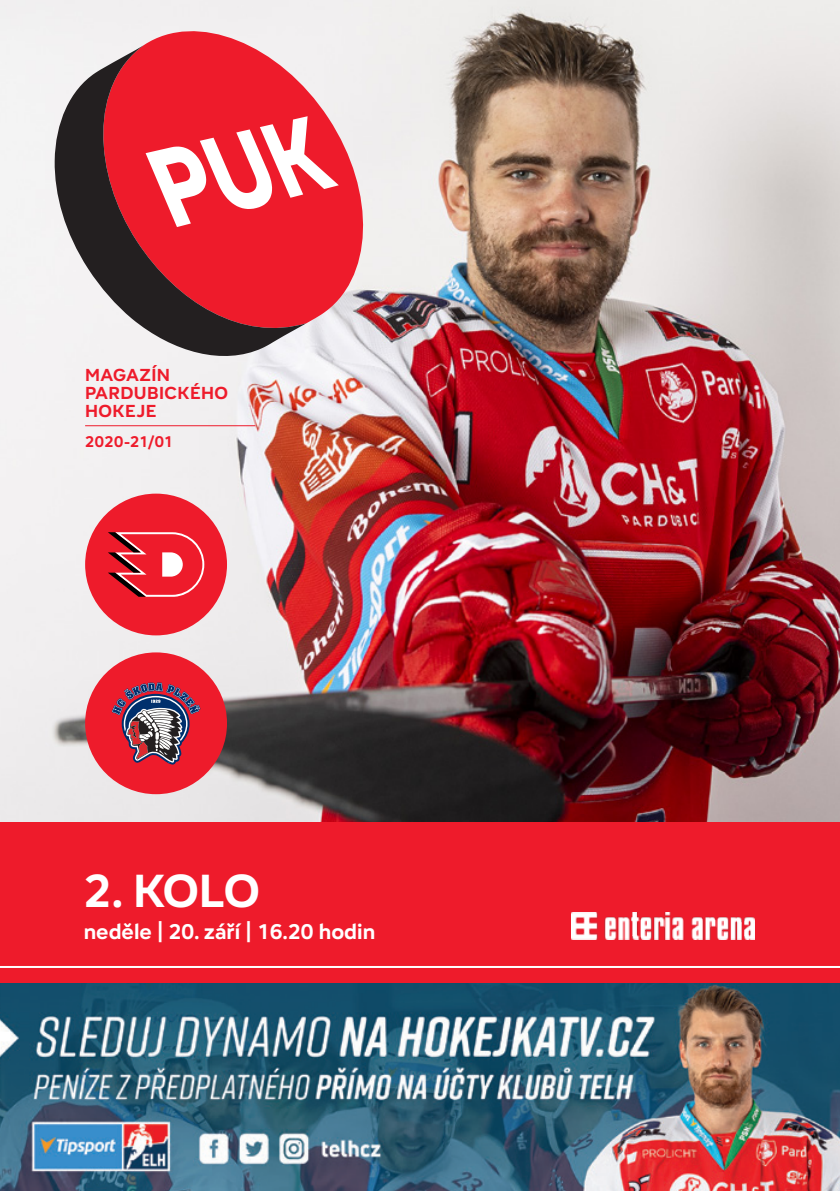
<style>
.page{position:relative;width:840px;height:1191px;background:#fff}
.page>*{position:absolute;margin:0;border:0;box-sizing:border-box;transform-origin:0 0}
.t1{font:700 48px "Adelphi PE";color:#fff}
.t2{font:700 22px "Adelphi PE";color:#fff}
.t3{font:700 18px "Adelphi PE";letter-spacing:.025em;color:#ee1b2b}
.t4{font:700 16px "Adelphi PE";letter-spacing:.02em;color:#ee1b2b}
</style>
<div class="page">
<img style="left:0;top:0;width:839px;height:822px">
<div style="left:0;top:822px;width:839px;height:164px;background:#ee1b2b"></div>
<div style="left:85px;top:652px;width:142px;height:142px;background:#ee1b2b;border-radius:50%"></div>
<svg style="left:112px;top:682px;width:88px;height:83px"></svg>
<img style="left:571px;top:913px;width:183px;height:26px">
<hr style="left:85px;top:425px;width:170px;height:1px;background:#ee1b2b">
<hr style="left:0;top:966px;width:839px;height:2px;background:#fff">
<svg style="left:89px;top:10px;width:288px;height:332px;fill:#f0efef"></svg>
<svg style="left:54px;top:45px;width:252px;height:320px;fill:#ee1f2b"></svg>
<svg style="left:145px;top:116px;width:193px;height:111px"></svg>
<div style="left:85px;top:493px;width:142px;height:142px;background:#ee1b2b;border-radius:50%"></div>
<svg style="left:108px;top:532px;width:96px;height:65px"></svg>
<img style="left:0;top:983px;width:839px;height:208px">
<p class="t3" style="left:85px;top:363px;width:87px">MAGAZÍN</p>
<p class="t3" style="left:85px;top:381px;width:144px">PARDUBICKÉHO</p>
<p class="t3" style="left:85px;top:399px;width:73px">HOKEJE</p>
<p class="t4" style="left:85px;top:431px;width:89px">2020-21/01</p>
<p class="t1" style="left:84px;top:858px;width:178px">2. KOLO</p>
<p class="t2" style="left:84px;top:917px;width:293px">neděle | 20. září | 16.20 hodin</p>
</div>
